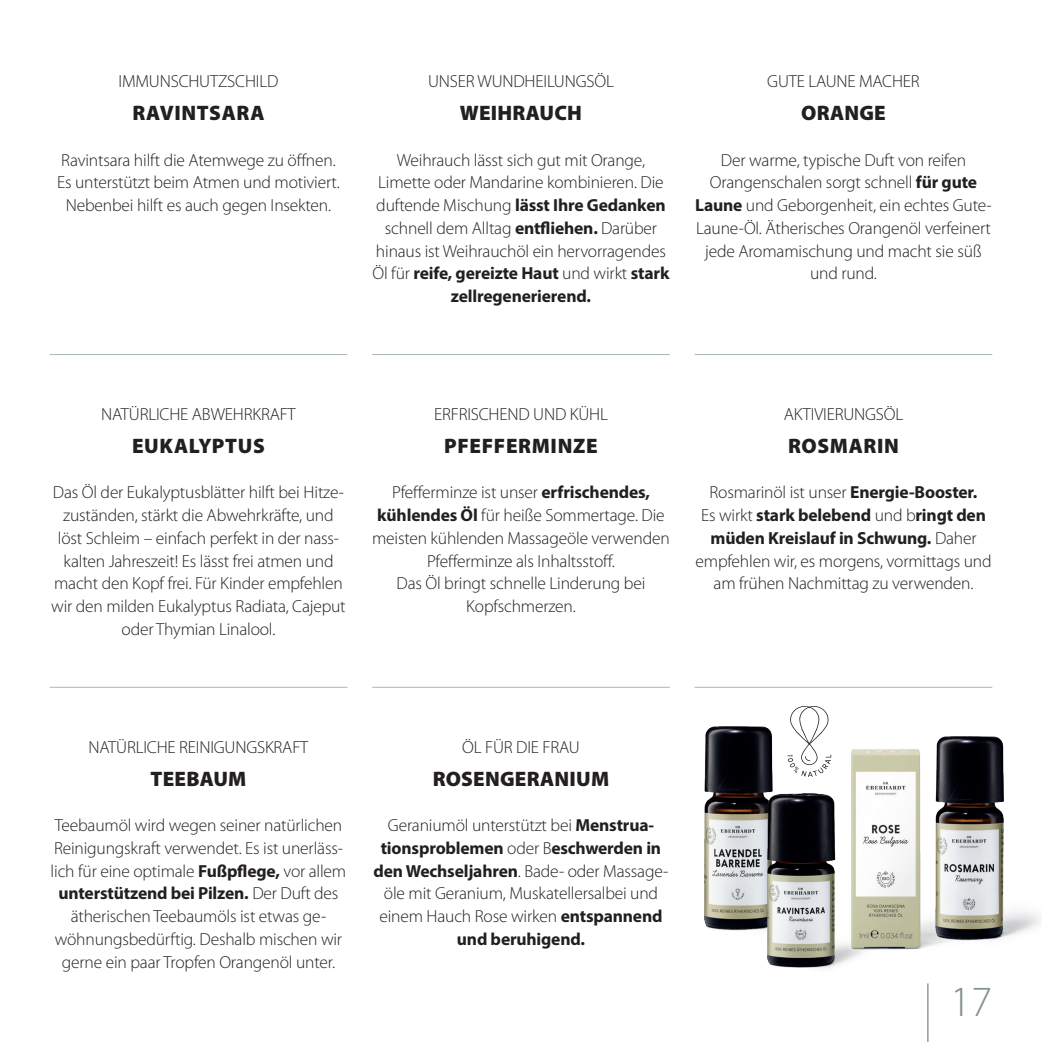
<style>
.page{position:relative;width:1042px;height:1042px;background:#fff}
.page>*{position:absolute;margin:0;border:0;box-sizing:border-box;transform-origin:0 0}
.t1{font:300 43.23px "Myriad Pro";color:#849285}
.t2{font:900 21px "Myriad Pro";letter-spacing:.02em;color:#231f20}
.t3{font:300 17.5px/22.8px "Myriad Pro";letter-spacing:-.01em;color:#231f20;text-align:center}
.s1{font-weight:700}
</style>
<div class="page">
<hr style="left:50px;top:354px;width:297px;height:1px;background:#aab9a9">
<hr style="left:372px;top:354px;width:298px;height:1px;background:#aab9a9">
<hr style="left:694px;top:354px;width:298px;height:1px;background:#aab9a9">
<hr style="left:50px;top:687px;width:297px;height:1px;background:#aab9a9">
<hr style="left:372px;top:687px;width:298px;height:1px;background:#aab9a9">
<hr style="left:694px;top:687px;width:298px;height:1px;background:#aab9a9">
<img style="left:704px;top:726px;width:68px;height:205px">
<img style="left:757px;top:740px;width:89px;height:229px">
<img style="left:831px;top:687px;width:161px;height:274px">
<img style="left:927px;top:711px;width:113px;height:250px">
<svg style="left:787px;top:706px;width:44px;height:71px"></svg>
<hr style="left:927px;top:983px;width:1px;height:59px;background:#849285">
<p class="t3" style="left:119px;top:70px;width:161px">IMMUNSCHUTZSCHILD</p>
<p class="t2" style="left:132px;top:101px;width:134px">RAVINTSARA</p>
<p class="t3" style="left:57px;top:149px;width:284px">Ravintsara hilft die Atemwege zu öffnen.<br>Es unterstützt beim Atmen und motiviert.<br>Nebenbei hilft es auch gegen Insekten.</p>
<p class="t3" style="left:428px;top:70px;width:187px">UNSER WUNDHEILUNGSÖL</p>
<p class="t2" style="left:460px;top:101px;width:124px">WEIHRAUCH</p>
<p class="t3" style="left:372px;top:149px;width:298px">Weihrauch lässt sich gut mit Orange, Limette oder Mandarine kombinieren. Die duftende Mischung <span class="s1">lässt Ihre Gedanken </span>schnell dem Alltag <span class="s1">entfliehen.</span> Darüber hinaus ist Weihrauchöl ein hervorragendes Öl für <span class="s1">reife, gereizte Haut</span> und wirkt <span class="s1">stark zellregenerierend.</span></p>
<p class="t3" style="left:767px;top:70px;width:154px">GUTE LAUNE MACHER</p>
<p class="t2" style="left:801px;top:101px;width:86px">ORANGE</p>
<p class="t3" style="left:695px;top:149px;width:298px">Der warme, typische Duft von reifen Orangenschalen sorgt schnell <span class="s1">für gute Laune</span> und Geborgenheit, ein echtes Gute-Laune-Öl. Ätherisches Orangenöl verfeinert jede Aromamischung und macht sie süß und rund.</p>
<p class="t3" style="left:101px;top:403px;width:196px">NATÜRLICHE ABWEHRKRAFT</p>
<p class="t2" style="left:132px;top:434px;width:134px">EUKALYPTUS</p>
<p class="t3" style="left:51px;top:481px;width:296px">Das Öl der Eukalyptusblätter hilft bei Hitze&shy;zuständen, stärkt die Abwehrkräfte, und löst Schleim – einfach perfekt in der nass&shy;kalten Jahreszeit! Es lässt frei atmen und macht den Kopf frei. Für Kinder empfehlen wir den milden Eukalyptus Radiata, Cajeput oder Thymian Linalool.</p>
<p class="t3" style="left:434px;top:403px;width:175px">ERFRISCHEND UND KÜHL</p>
<p class="t2" style="left:444px;top:434px;width:155px">PFEFFERMINZE</p>
<p class="t3" style="left:372px;top:481px;width:299px">Pfefferminze ist unser <span class="s1">erfrischendes, kühlendes Öl</span> für heiße Sommertage. Die meisten kühlenden Massageöle verwenden Pfefferminze als Inhaltsstoff.<br>Das Öl bringt schnelle Linderung bei Kopfschmerzen.</p>
<p class="t3" style="left:784px;top:403px;width:121px">AKTIVIERUNGSÖL</p>
<p class="t2" style="left:788px;top:434px;width:112px">ROSMARIN</p>
<p class="t3" style="left:695px;top:481px;width:297px">Rosmarinöl ist unser <span class="s1">Energie-Booster.<br></span>Es wirkt <span class="s1">stark belebend</span> und b<span class="s1">ringt den müden Kreislauf in Schwung.</span> Daher empfehlen wir, es morgens, vormittags und am frühen Nachmittag zu verwenden.</p>
<p class="t3" style="left:89px;top:736px;width:221px">NATÜRLICHE REINIGUNGSKRAFT</p>
<p class="t2" style="left:151px;top:766px;width:97px">TEEBAUM</p>
<p class="t3" style="left:51px;top:814px;width:297px">Teebaumöl wird wegen seiner natürlichen Reinigungskraft verwendet. Es ist unerläss&shy;lich für eine optimale <span class="s1">Fußpflege,</span> vor allem <span class="s1">unterstützend bei Pilzen.</span> Der Duft des ätherischen Teebaumöls ist etwas ge&shy;wöhnungsbedürftig. Deshalb mischen wir gerne ein paar Tropfen Orangenöl unter.</p>
<p class="t3" style="left:462px;top:736px;width:119px">ÖL FÜR DIE FRAU</p>
<p class="t2" style="left:433px;top:766px;width:178px">ROSENGERANIUM</p>
<p class="t3" style="left:374px;top:814px;width:296px">Geraniumöl unterstützt bei <span class="s1">Menstrua&shy;tionsproblemen</span> oder B<span class="s1">eschwerden in den Wechseljahren</span>. Bade- oder Massage&shy;öle mit Geranium, Muskatellersalbei und einem Hauch Rose wirken <span class="s1">entspannend und beruhigend.</span></p>
<h1 class="t1" style="left:950px;top:977px;width:44px">17</h1>
</div>
